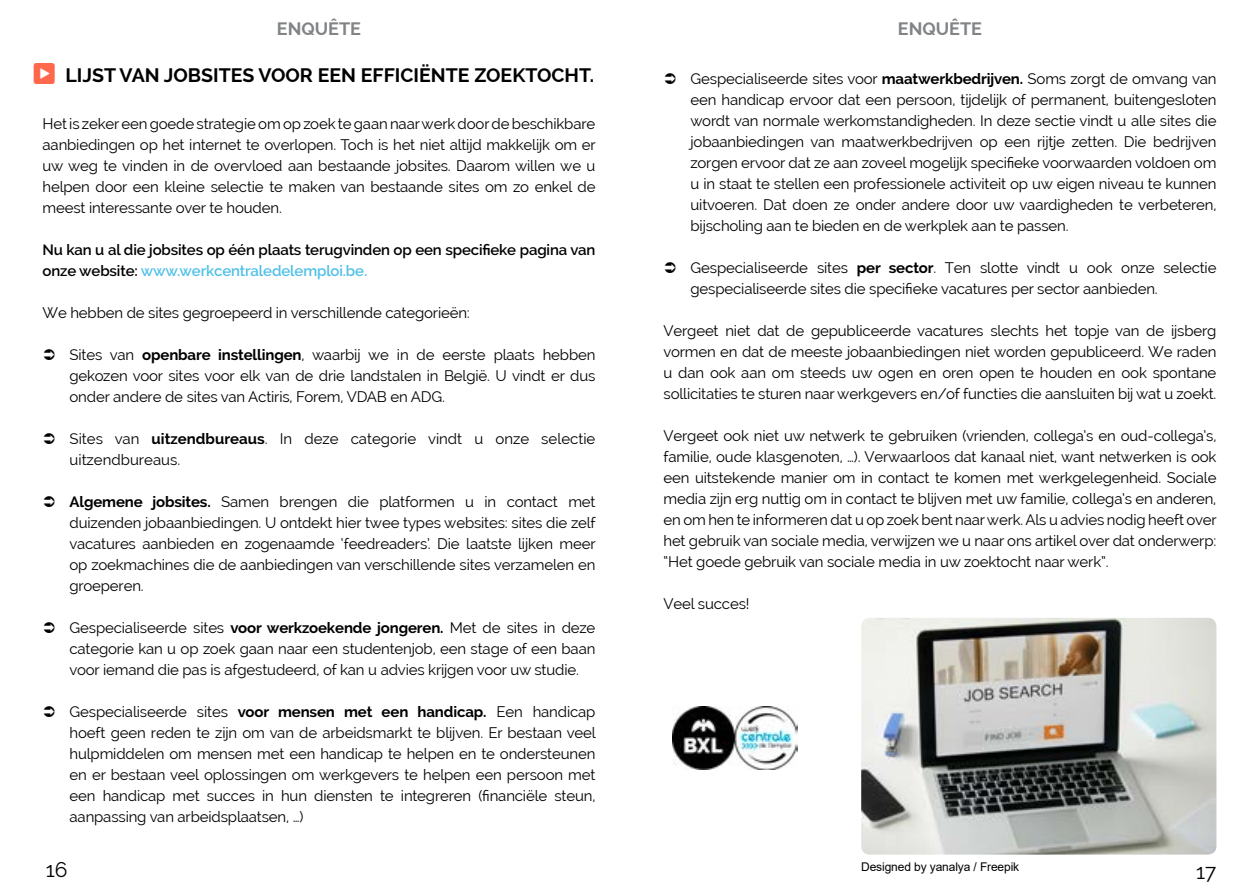
<style>
.page{position:relative;width:1259px;height:893px;background:#fff}
.page>*{position:absolute;margin:0;border:0;box-sizing:border-box;transform-origin:0 0}
.t1{font:21px "Raleway";color:#000}
.t2{font:700 19.5px "Raleway";color:#000}
.t3{font:700 18px "Raleway";color:#818486}
.t4{font:15px/21px "Raleway";letter-spacing:-.01em;color:#000;text-align:justify}
.t5{font:600 15px/21px "Raleway";letter-spacing:-.01em;color:#000}
.t6{font:12px "Arial";letter-spacing:-.01em;color:#000}
.s1{color:#50c0e8}
.s2{font-weight:700}
</style>
<div class="page">
<img style="left:672px;top:707px;width:125px;height:63px">
<img style="left:861px;top:618px;width:355px;height:237px">
<p class="t3" style="left:277px;top:18px;width:86px">ENQUÊTE</p>
<p class="t3" style="left:898px;top:18px;width:86px">ENQUÊTE</p>
<h2 class="t2" style="left:65px;top:64px;width:530px">LIJST VAN JOBSITES VOOR EEN EFFICIËNTE ZOEKTOCHT.</h2>
<p class="t4" style="left:43px;top:113px;width:555px">Het is zeker een goede strategie om op zoek te gaan naar werk door de beschikbare aanbiedingen op het internet te overlopen. Toch is het niet altijd makkelijk om er uw weg te vinden in de overvloed aan bestaande jobsites. Daarom willen we u helpen door een kleine selectie te maken van bestaande sites om zo enkel de meest interessante over te houden.</p>
<p class="t5" style="left:43px;top:239px;width:554px">Nu kan u al die jobsites op één plaats terugvinden op een specifieke pagina van onze website: <span class="s1">www.werkcentraledelemploi.be.</span></p>
<p class="t4" style="left:43px;top:302px;width:429px">We hebben de sites gegroepeerd in verschillende categorieën:</p>
<p class="t4" style="left:70px;top:344px;width:527px">Sites van <span class="s2">openbare instellingen</span>, waarbij we in de eerste plaats hebben gekozen voor sites voor elk van de drie landstalen in België. U vindt er dus onder andere de sites van Actiris, Forem, VDAB en ADG.</p>
<p class="t4" style="left:70px;top:428px;width:527px">Sites van <span class="s2">uitzendbureaus</span>. In deze categorie vindt u onze selectie uitzendbureaus.</p>
<p class="t4" style="left:70px;top:491px;width:528px"><span class="s2">Algemene jobsites.</span> Samen brengen die platformen u in contact met duizenden jobaanbiedingen. U ontdekt hier twee types websites: sites die zelf vacatures aanbieden en zogenaamde ‘feedreaders’. Die laatste lijken meer op zoekmachines die de aanbiedingen van verschillende sites verzamelen en groeperen.</p>
<p class="t4" style="left:70px;top:617px;width:527px">Gespecialiseerde sites <span class="s2">voor werkzoekende jongeren.</span> Met de sites in deze categorie kan u op zoek gaan naar een studentenjob, een stage of een baan voor iemand die pas is afgestudeerd, of kan u advies krijgen voor uw studie.</p>
<p class="t4" style="left:70px;top:701px;width:528px">Gespecialiseerde sites <span class="s2">voor mensen met een handicap.</span> Een handicap hoeft geen reden te zijn om van de arbeidsmarkt te blijven. Er bestaan veel hulpmiddelen om mensen met een handicap te helpen en te ondersteunen en er bestaan veel oplossingen om werkgevers te helpen een persoon met een handicap met succes in hun diensten te integreren (financiële steun, aanpassing van arbeidsplaatsen, …)</p>
<p class="t4" style="left:690px;top:68px;width:527px">Gespecialiseerde sites voor <span class="s2">maatwerkbedrijven.</span> Soms zorgt de omvang van een handicap ervoor dat een persoon, tijdelijk of permanent, buitengesloten wordt van normale werkomstandigheden. In deze sectie vindt u alle sites die jobaanbiedingen van maatwerkbedrijven op een rijtje zetten. Die bedrijven zorgen ervoor dat ze aan zoveel mogelijk specifieke voorwaarden voldoen om u in staat te stellen een professionele activiteit op uw eigen niveau te kunnen uitvoeren. Dat doen ze onder andere door uw vaardigheden te verbeteren, bijscholing aan te bieden en de werkplek aan te passen.</p>
<p class="t4" style="left:690px;top:257px;width:527px">Gespecialiseerde sites <span class="s2">per sector</span>. Ten slotte vindt u ook onze selectie gespecialiseerde sites die specifieke vacatures per sector aanbieden.</p>
<p class="t4" style="left:663px;top:320px;width:554px">Vergeet niet dat de gepubliceerde vacatures slechts het topje van de ijsberg vormen en dat de meeste jobaanbiedingen niet worden gepubliceerd. We raden u dan ook aan om steeds uw ogen en oren open te houden en ook spontane sollicitaties te sturen naar werkgevers en/of functies die aansluiten bij wat u zoekt.</p>
<p class="t4" style="left:663px;top:425px;width:555px">Vergeet ook niet uw netwerk te gebruiken (vrienden, collega’s en oud-collega’s, familie, oude klasgenoten, …). Verwaarloos dat kanaal niet, want netwerken is ook een uitstekende manier om in contact te komen met werkgelegenheid. Sociale media zijn erg nuttig om in contact te blijven met uw familie, collega’s en anderen, en om hen te informeren dat u op zoek bent naar werk. Als u advies nodig heeft over het gebruik van sociale media, verwijzen we u naar ons artikel over dat onderwerp: “Het goede gebruik van sociale media in uw zoektocht naar werk”.</p>
<p class="t4" style="left:663px;top:593px;width:87px">Veel succes!</p>
<h1 class="t1" style="left:46px;top:857px;width:23px">16</h1>
<h1 class="t1" style="left:1196px;top:859px;width:22px">17</h1>
<p class="t6" style="left:861px;top:859px;width:160px">Designed by yanalya / Freepik</p>
</div>
